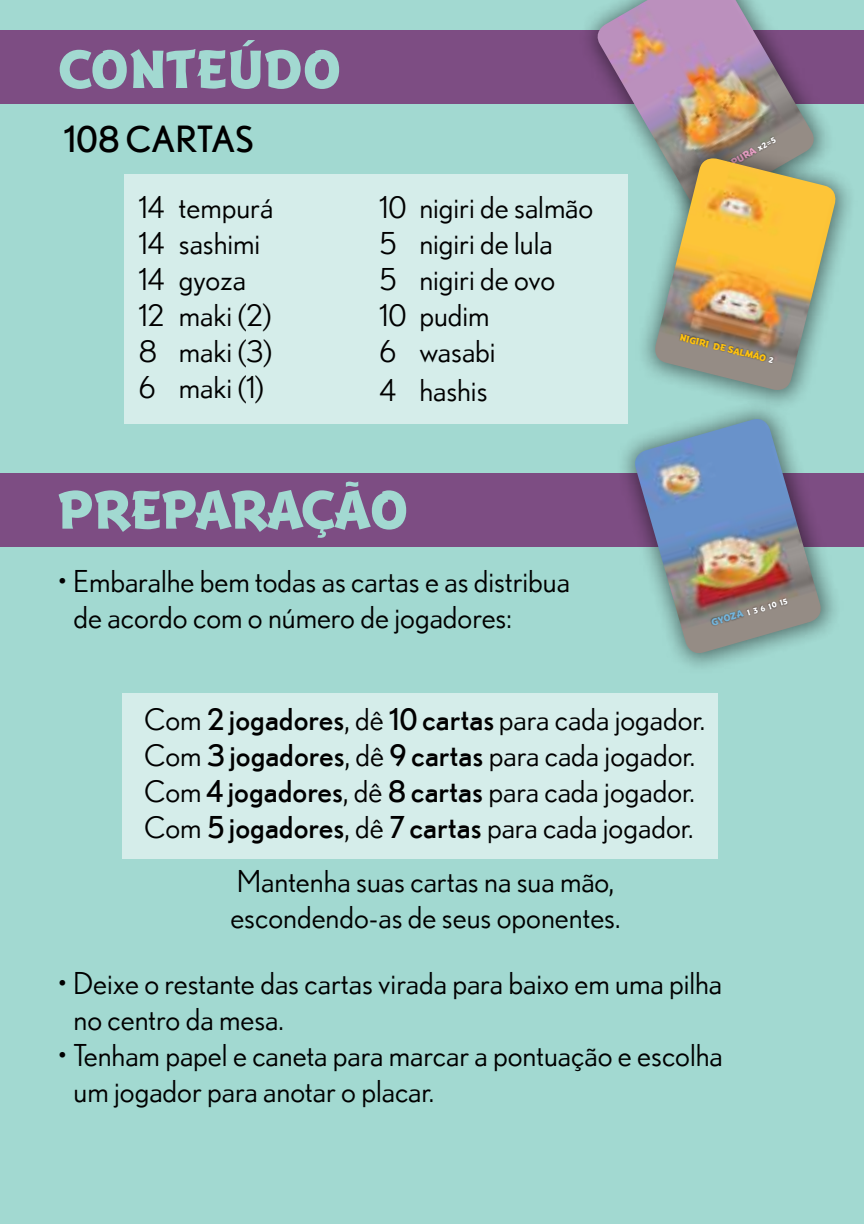
<style>
.page{position:relative;width:864px;height:1224px;background:#a2d9d1}
.page>*{position:absolute;margin:0;border:0;box-sizing:border-box;transform-origin:0 0}
.t1{font:800 56px "Badger";color:#a2d9d1}
.t2{font:36px "Nobel";letter-spacing:-.01em;color:#000}
.t3{font:30px/36px "Nobel";color:#000}
.t4{font:800 10.4px "Badger";color:#eca3c8}
.t5{font:800 10px "Badger";color:#ffc20e}
.t6{font:800 8.4px "Badger";color:#fff}
.s1{font-size:8.4px;color:#fff}
.s2{font-size:10.4px;color:#74b4da}
.s3{font-style:inherit}
</style>
<div class="page">
<div style="left:0;top:473px;width:864px;height:74px;background:#7d4d83"></div>
<div style="left:0;top:31px;width:864px;height:73px;background:#7d4d83"></div>
<div style="left:123px;top:693px;width:595px;height:165px;background:#d5edea"></div>
<div style="left:124px;top:174px;width:504px;height:250px;background:#d5edea"></div>
<div style="left:615px;top:399px;width:229px;height:276px;background:#000;opacity:.5"></div>
<img style="left:632px;top:419px;width:192px;height:237px">
<svg style="left:754px;top:641px;width:11px;height:11px"></svg>
<svg style="left:646px;top:553px;width:11px;height:10px"></svg>
<svg style="left:799px;top:509px;width:11px;height:10px"></svg>
<svg style="left:632px;top:419px;width:69px;height:20px"></svg>
<div style="left:578px;top:0;width:258px;height:231px;background:#000;opacity:.5"></div>
<img style="left:593px;top:0;width:226px;height:214px">
<svg style="left:632px;top:123px;width:10px;height:10px"></svg>
<svg style="left:770px;top:43px;width:10px;height:10px"></svg>
<svg style="left:593px;top:0;width:25px;height:14px"></svg>
<div style="left:635px;top:138px;width:223px;height:275px;background:#000;opacity:.5"></div>
<img style="left:652px;top:158px;width:186px;height:234px">
<svg style="left:712px;top:380px;width:11px;height:11px"></svg>
<svg style="left:663px;top:250px;width:10px;height:10px"></svg>
<svg style="left:817px;top:288px;width:11px;height:11px"></svg>
<svg style="left:711px;top:133px;width:127px;height:59px;background:#ada471"></svg>
<h1 class="t1" style="left:58px;top:37px;width:285px">CONTEÚDO</h1>
<p class="t2" style="left:64px;top:119px;width:192px">108 CARTAS</p>
<p class="t3" style="left:139px;top:189px;width:136px">14 tempurá<br>14 sashimi<br>14 gyoza<br>12 maki (2)<br>8 maki (3)<br>6 maki (1)</p>
<p class="t3" style="left:379px;top:189px;width:216px">10 nigiri de salmão<br>5 nigiri de lula<br>5 nigiri de ovo<br>10 pudim<br>6 wasabi<br>4 hashis</p>
<h1 class="t1" style="left:58px;top:477px;width:352px">PREPARAÇÃO</h1>
<p class="t3" style="left:74px;top:563px;width:498px;text-indent:-16px">• Embaralhe bem todas as cartas e as distribua de acordo com o número de jogadores:</p>
<p class="t4" style="left:711px;top:168px;width:72px;rotate:-30deg">TEMPURA <span class="s1">x2=5</span></p>
<p class="t5" style="left:681px;top:331px;width:98px;rotate:14deg">NIGIRI DE SALMÃO <span class="s1">2</span></p>
<p class="t6" style="left:710px;top:618px;width:81px;rotate:-16deg"><span class="s2">GYOZA</span> 1 3 6 10 15</p>
<p class="t3" style="left:144px;top:701px;width:563px">Com <span class="s3">2 jogadores</span>, dê <span class="s3">10 cartas</span> para cada jogador.<br>Com <span class="s3">3 jogadores</span>, dê <span class="s3">9 cartas</span> para cada jogador.<br>Com <span class="s3">4 jogadores</span>, dê <span class="s3">8 cartas</span> para cada jogador.<br>Com <span class="s3">5 jogadores</span>, dê <span class="s3">7 cartas</span> para cada jogador.</p>
<p class="t3" style="left:230px;top:863px;width:392px">Mantenha suas cartas na sua mão, escondendo-as de seus oponentes.</p>
<p class="t3" style="left:74px;top:965px;width:650px;text-indent:-16px">• Deixe o restante das cartas virada para baixo em uma pilha no centro da mesa.</p>
<p class="t3" style="left:74px;top:1037px;width:651px;text-indent:-16px">• Tenham papel e caneta para marcar a pontuação e escolha um jogador para anotar o placar.</p>
</div>
